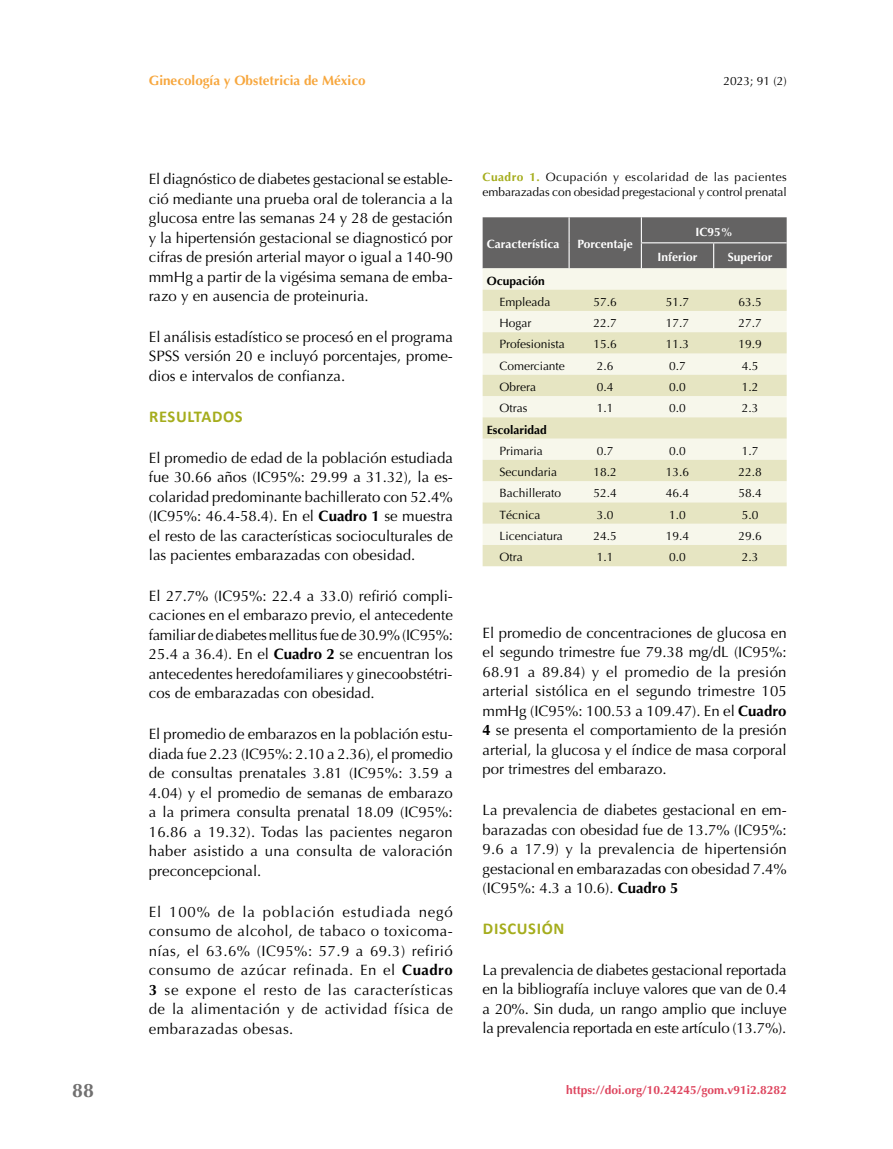
<style>
.page{position:relative;width:893px;height:1149px;background:#fff}
.page>*{position:absolute;margin:0;border:0;box-sizing:border-box;transform-origin:0 0}
.t1{font:700 19.5px "Optima";color:#706f6f}
.t2{font:700 16.5px "Calibri";letter-spacing:.04em;color:#a5ad1d}
.t3{font:15px/19.5px "Optima";color:#000;text-align:justify}
.t4{font:700 13.5px "Optima";color:#f7a73e}
.t5{font:12px/15px "Optima";color:#000}
.t6{font:700 12px/25.5px "Optima";color:#fff}
.t7{font:700 12px "Optima";color:#de465f}
.t8{font:700 12px "Optima";color:#000}
.s1{font-weight:700}
.s2{font-weight:700;color:#a5ad1d}
</style>
<div class="page">
<div style="left:483px;top:268px;width:304px;height:21px;background:#f7f7eb"></div>
<svg style="left:483px;top:289px;width:304px;height:277px;background:#ededd5"></svg>
<div style="left:483px;top:217px;width:304px;height:51px;background:#646363"></div>
<h1 class="t1" style="left:72px;top:1079px;width:23px">88</h1>
<p class="t4" style="left:149px;top:73px;width:218px">Ginecología y Obstetricia de México</p>
<p class="t5" style="left:723px;top:73px;width:65px">2023; 91 (2)</p>
<p class="t3" style="left:149px;top:169px;width:306px">El diagnóstico de diabetes gestacional se estable&shy;ció mediante una prueba oral de tolerancia a la glucosa entre las semanas 24 y 28 de gestación y la hipertensión gestacional se diagnosticó por cifras de presión arterial mayor o igual a 140-90 mmHg a partir de la vigésima semana de emba&shy;razo y en ausencia de proteinuria.</p>
<p class="t3" style="left:149px;top:327px;width:306px">El análisis estadístico se procesó en el programa SPSS versión 20 e incluyó porcentajes, prome&shy;dios e intervalos de confianza.</p>
<p class="t2" style="left:149px;top:405px;width:95px">RESULTADOS</p>
<p class="t3" style="left:149px;top:448px;width:306px">El promedio de edad de la población estudiada fue 30.66 años (IC95%: 29.99 a 31.32), la es&shy;colaridad predominante bachillerato con 52.4% (IC95%: 46.4-58.4). En el <span class="s1">Cuadro 1</span> se muestra el resto de las características socioculturales de las pacientes embarazadas con obesidad.</p>
<p class="t3" style="left:149px;top:586px;width:306px">El 27.7% (IC95%: 22.4 a 33.0) refirió compli&shy;caciones en el embarazo previo, el antecedente familiar de diabetes mellitus fue de 30.9% (IC95%:<br>25.4 a 36.4). En el <span class="s1">Cuadro 2</span> se encuentran los antecedentes heredofamiliares y ginecoobstétri&shy;cos de embarazadas con obesidad.</p>
<p class="t3" style="left:149px;top:724px;width:306px">El promedio de embarazos en la población estu&shy;diada fue 2.23 (IC95%: 2.10 a 2.36), el promedio de consultas prenatales 3.81 (IC95%: 3.59 a 4.04) y el promedio de semanas de embarazo a la primera consulta prenatal 18.09 (IC95%:<br>16.86 a 19.32). Todas las pacientes negaron haber asistido a una consulta de valoración preconcepcional.</p>
<p class="t3" style="left:149px;top:901px;width:306px">El 100% de la población estudiada negó consumo de alcohol, de tabaco o toxicoma&shy;nías, el 63.6% (IC95%: 57.9 a 69.3) refirió consumo de azúcar refinada. En el <span class="s1">Cuadro 3</span> se expone el resto de las características de la alimentación y de actividad física de embarazadas obesas.</p>
<p class="t5" style="left:483px;top:170px;width:306px"><span class="s2">Cuadro 1.</span> Ocupación y escolaridad de las pacientes embarazadas con obesidad pregestacional y control prenatal</p>
<p class="t6" style="left:487px;top:231px;width:74px">Característica</p>
<p class="t6" style="left:578px;top:231px;width:57px">Porcentaje</p>
<p class="t6" style="left:658px;top:219px;width:77px;text-indent:38px">IC95%<br>Inferior</p>
<p class="t6" style="left:728px;top:244px;width:46px">Superior</p>
<p class="t8" style="left:487px;top:273px;width:60px">Ocupación</p>
<p class="t5" style="left:500px;top:294px;width:52px">Empleada</p>
<p class="t5" style="left:594px;top:294px;width:25px">57.6</p>
<p class="t5" style="left:666px;top:294px;width:25px">51.7</p>
<p class="t5" style="left:738px;top:294px;width:25px">63.5</p>
<p class="t5" style="left:500px;top:315px;width:34px">Hogar</p>
<p class="t5" style="left:594px;top:315px;width:25px">22.7</p>
<p class="t5" style="left:666px;top:315px;width:25px">17.7</p>
<p class="t5" style="left:738px;top:315px;width:25px">27.7</p>
<p class="t5" style="left:500px;top:337px;width:67px">Profesionista</p>
<p class="t5" style="left:594px;top:337px;width:25px">15.6</p>
<p class="t5" style="left:666px;top:337px;width:25px">11.3</p>
<p class="t5" style="left:738px;top:337px;width:25px">19.9</p>
<p class="t5" style="left:500px;top:358px;width:67px">Comerciante</p>
<p class="t5" style="left:597px;top:358px;width:18px">2.6</p>
<p class="t5" style="left:669px;top:358px;width:18px">0.7</p>
<p class="t5" style="left:742px;top:358px;width:18px">4.5</p>
<p class="t5" style="left:500px;top:379px;width:38px">Obrera</p>
<p class="t5" style="left:597px;top:379px;width:18px">0.4</p>
<p class="t5" style="left:669px;top:379px;width:18px">0.0</p>
<p class="t5" style="left:742px;top:379px;width:18px">1.2</p>
<p class="t5" style="left:500px;top:400px;width:29px">Otras</p>
<p class="t5" style="left:597px;top:400px;width:18px">1.1</p>
<p class="t5" style="left:669px;top:400px;width:18px">0.0</p>
<p class="t5" style="left:742px;top:400px;width:18px">2.3</p>
<p class="t8" style="left:487px;top:422px;width:62px">Escolaridad</p>
<p class="t5" style="left:500px;top:443px;width:45px">Primaria</p>
<p class="t5" style="left:597px;top:443px;width:18px">0.7</p>
<p class="t5" style="left:669px;top:443px;width:18px">0.0</p>
<p class="t5" style="left:742px;top:443px;width:18px">1.7</p>
<p class="t5" style="left:500px;top:464px;width:59px">Secundaria</p>
<p class="t5" style="left:594px;top:464px;width:25px">18.2</p>
<p class="t5" style="left:666px;top:464px;width:25px">13.6</p>
<p class="t5" style="left:738px;top:464px;width:25px">22.8</p>
<p class="t5" style="left:500px;top:486px;width:63px">Bachillerato</p>
<p class="t5" style="left:594px;top:486px;width:25px">52.4</p>
<p class="t5" style="left:666px;top:486px;width:25px">46.4</p>
<p class="t5" style="left:738px;top:486px;width:25px">58.4</p>
<p class="t5" style="left:500px;top:507px;width:42px">Técnica</p>
<p class="t5" style="left:597px;top:507px;width:18px">3.0</p>
<p class="t5" style="left:669px;top:507px;width:18px">1.0</p>
<p class="t5" style="left:742px;top:507px;width:18px">5.0</p>
<p class="t5" style="left:500px;top:528px;width:65px">Licenciatura</p>
<p class="t5" style="left:594px;top:528px;width:25px">24.5</p>
<p class="t5" style="left:666px;top:528px;width:25px">19.4</p>
<p class="t5" style="left:738px;top:528px;width:25px">29.6</p>
<p class="t5" style="left:500px;top:549px;width:25px">Otra</p>
<p class="t5" style="left:597px;top:549px;width:18px">1.1</p>
<p class="t5" style="left:669px;top:549px;width:18px">0.0</p>
<p class="t5" style="left:742px;top:549px;width:18px">2.3</p>
<p class="t3" style="left:483px;top:622px;width:306px">El promedio de concentraciones de glucosa en el segundo trimestre fue 79.38 mg/dL (IC95%:<br>68.91 a 89.84) y el promedio de la presión arterial sistólica en el segundo trimestre 105 mmHg (IC95%: 100.53 a 109.47). En el <span class="s1">Cuadro 4</span> se presenta el comportamiento de la presión arterial, la glucosa y el índice de masa corporal por trimestres del embarazo.</p>
<p class="t3" style="left:483px;top:800px;width:306px">La prevalencia de diabetes gestacional en em&shy;barazadas con obesidad fue de 13.7% (IC95%:<br>9.6 a 17.9) y la prevalencia de hipertensión gestacional en embarazadas con obesidad 7.4% (IC95%: 4.3 a 10.6). <span class="s1">Cuadro 5</span></p>
<p class="t2" style="left:483px;top:917px;width:83px">DISCUSIÓN</p>
<p class="t3" style="left:483px;top:959px;width:306px">La prevalencia de diabetes gestacional reportada en la bibliografía incluye valores que van de 0.4 a 20%. Sin duda, un rango amplio que incluye la prevalencia reportada en este artículo (13.7%).</p>
<p class="t7" style="left:566px;top:1082px;width:222px">https://doi.org/10.24245/gom.v91i2.8282</p>
</div>
